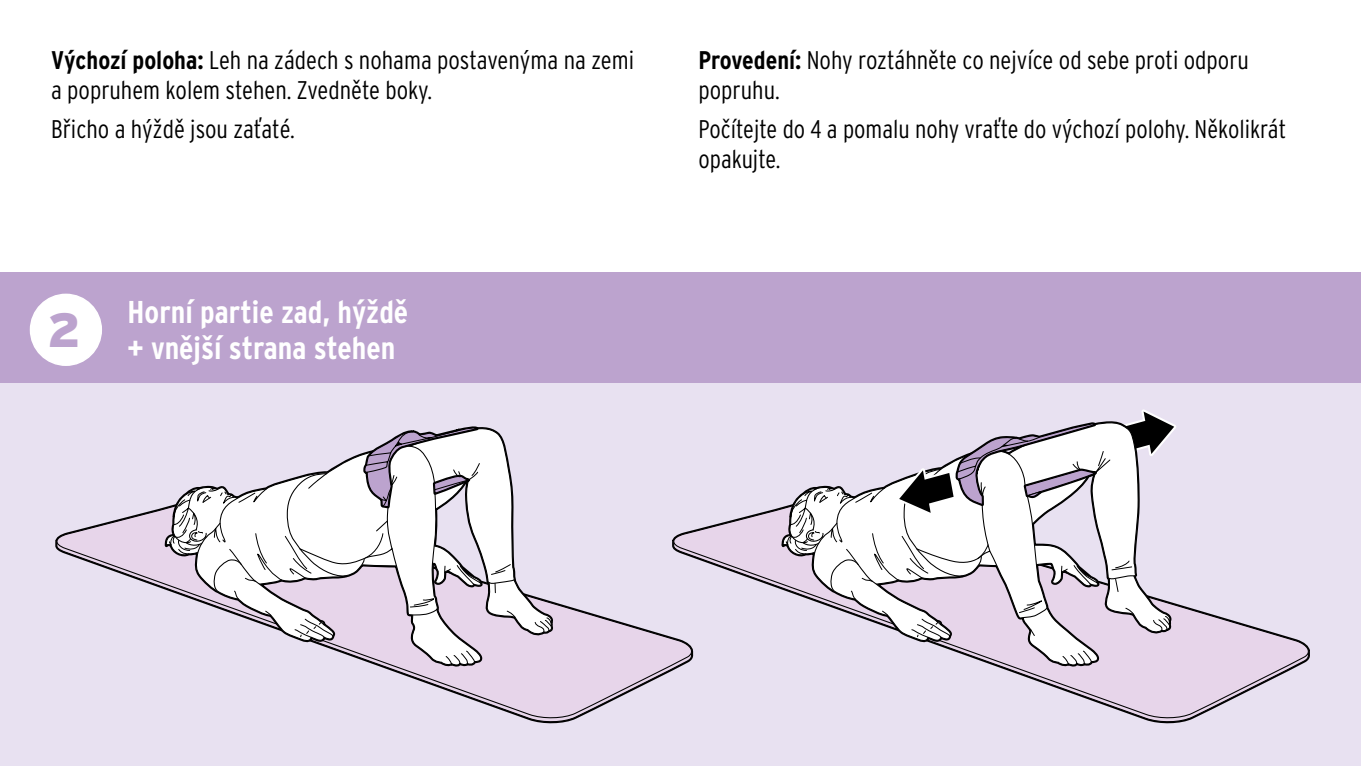
<style>
.page{position:relative;width:1361px;height:766px;background:#fff}
.page>*{position:absolute;margin:0;border:0;box-sizing:border-box;transform-origin:0 0}
.ID_M01_KREIS_SCHWARZ{font:900 48px "Interstate OT";color:#bca3ce}
.ID_ANREDE_GRUSS{font:700 condensed 31.5px/36.3px "Interstate OT";color:#fff}
.ID_FLIESSTEXT{font:300 condensed 25.5px/30px "Interstate OT";color:#000}
.s1{font-weight:700}
</style>
<div class="page">
<div style="left:0;top:383px;width:1361px;height:382px;background:#e8e1f1"></div>
<div style="left:0;top:272px;width:1361px;height:111px;background:#bca3ce"></div>
<svg style="left:693px;top:507px;width:617px;height:212px"></svg>
<svg style="left:783px;top:665px;width:389px;height:6px"></svg>
<svg style="left:782px;top:409px;width:394px;height:256px"></svg>
<svg style="left:55px;top:507px;width:638px;height:212px"></svg>
<svg style="left:166px;top:426px;width:386px;height:239px"></svg>
<div style="left:31px;top:294px;width:70px;height:71px;background:#fff;border-radius:50%"></div>
<div style="left:30px;top:293px;width:72px;height:73px;border:2px solid #fff;border-radius:50%"></div>
<p class="ID_FLIESSTEXT" style="left:51px;top:45px;width:584px"><span class="s1">Výchozí poloha:</span> Leh na zádech s nohama postavenýma na zemi a popruhem kolem stehen. Zvedněte boky.</p>
<p class="ID_FLIESSTEXT" style="left:51px;top:114px;width:245px">Břicho a hýždě jsou zaťaté.</p>
<p class="ID_M01_KREIS_SCHWARZ" style="left:47px;top:298px;width:35px">2</p>
<p class="ID_ANREDE_GRUSS" style="left:128px;top:293px;width:282px">Horní partie zad, hýždě + vnější strana stehen</p>
<p class="ID_FLIESSTEXT" style="left:698px;top:45px;width:552px"><span class="s1">Provedení:</span> Nohy roztáhněte co nejvíce od sebe proti odporu popruhu.</p>
<p class="ID_FLIESSTEXT" style="left:698px;top:114px;width:589px">Počítejte do 4 a pomalu nohy vraťte do výchozí polohy. Několikrát opakujte.</p>
</div>
